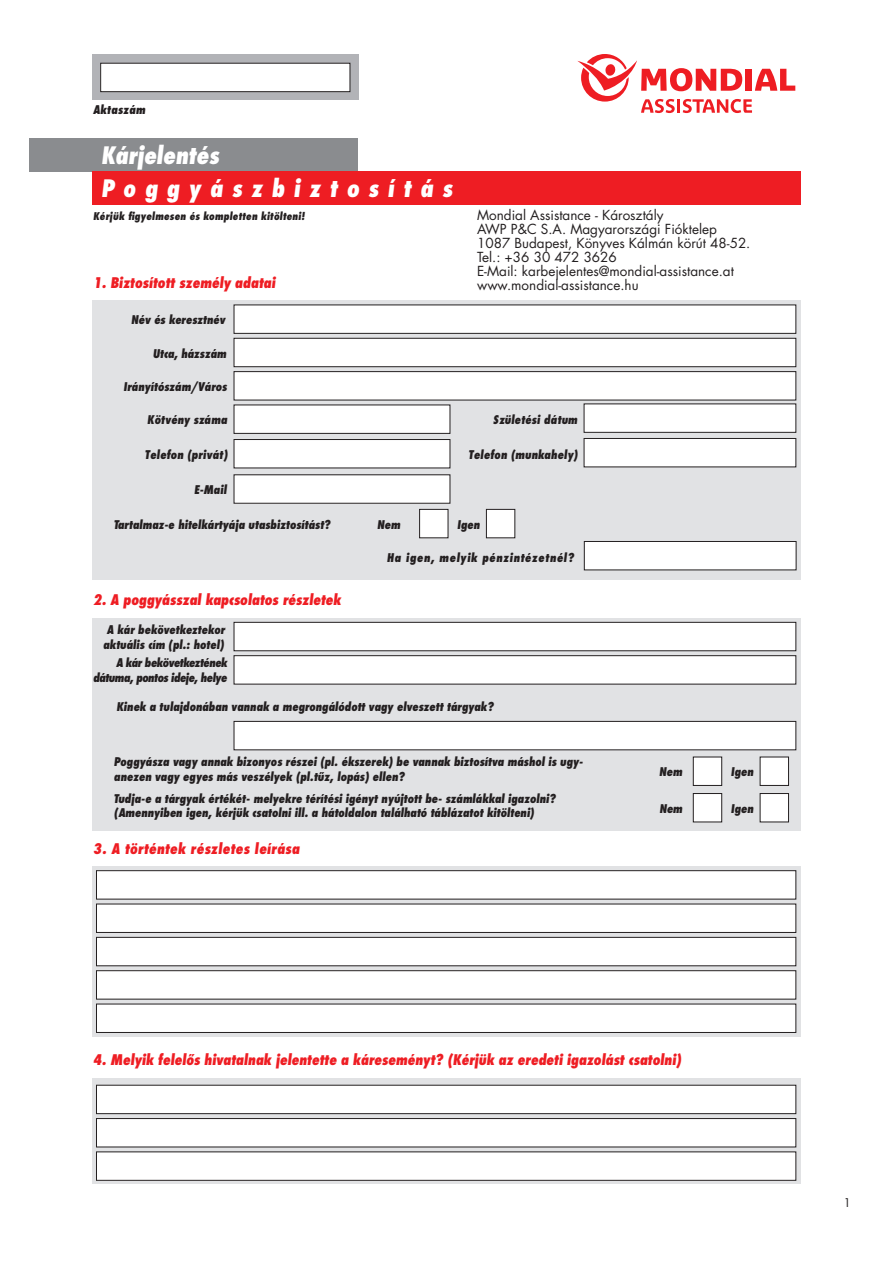
<style>
.page{position:relative;width:893px;height:1263px;background:#fff}
.page>*{position:absolute;margin:0;border:0;box-sizing:border-box;transform-origin:0 0}
.t1{font:26.4px/33.3px "Futura Condensed PT Extra Bold Obli";letter-spacing:.345em;color:#fff}
.t2{font:16.2px "Futura Condensed PT Extra Bold Obli";color:#ee1d23}
.t3{font:16.2px "Futura Condensed PT Extra Bold Obli";letter-spacing:.02em;color:#ee1d23}
.t4{font:13.5px/14px "Futura LT";color:#231f20}
.t5{font:13.2px/14.7px "Futura Condensed PT Extra Bold Obli";color:#231f20}
.t6{font:13.2px/14.7px "Futura Condensed PT Extra Bold Obli";letter-spacing:-.035em;color:#231f20;text-align:right}
.t7{font:13.2px "Futura Condensed PT Extra Bold Obli";letter-spacing:.05em;color:#231f20}
.t8{font:13.2px "Futura Condensed PT Extra Bold Obli";letter-spacing:.02em;color:#231f20}
.t9{font:13.2px "Futura PT";color:#231f20}
.t10{font:11.7px "Futura Condensed PT Extra Bold Obli";letter-spacing:.02em;color:#231f20}
</style>
<div class="page">
<div style="left:92px;top:55px;width:267px;height:45px;background:#b2b3b7"></div>
<div style="left:101px;top:63px;width:249px;height:29px;background:#fff"></div>
<div style="left:100px;top:63px;width:250px;height:29px;border:1px solid #231f20"></div>
<div style="left:29px;top:138px;width:329px;height:33px;background:#8a8c8f"></div>
<div style="left:92px;top:171px;width:708px;height:34px;background:#ee1d23"></div>
<div style="left:92px;top:300px;width:708px;height:280px;background:#e1e2e4"></div>
<div style="left:234px;top:305px;width:562px;height:28px;background:#fff"></div>
<div style="left:234px;top:305px;width:562px;height:29px;border:1px solid #231f20"></div>
<div style="left:234px;top:338px;width:562px;height:29px;background:#fff"></div>
<div style="left:234px;top:338px;width:562px;height:29px;border:1px solid #231f20"></div>
<div style="left:234px;top:372px;width:562px;height:28px;background:#fff"></div>
<div style="left:234px;top:371px;width:562px;height:29px;border:1px solid #231f20"></div>
<div style="left:234px;top:405px;width:216px;height:28px;background:#fff"></div>
<div style="left:234px;top:405px;width:216px;height:29px;border:1px solid #231f20"></div>
<div style="left:584px;top:404px;width:212px;height:28px;background:#fff"></div>
<div style="left:584px;top:403px;width:212px;height:30px;border:1px solid #231f20"></div>
<div style="left:92px;top:618px;width:708px;height:213px;background:#e1e2e4"></div>
<div style="left:234px;top:622px;width:562px;height:29px;background:#fff"></div>
<div style="left:234px;top:622px;width:562px;height:29px;border:1px solid #231f20"></div>
<div style="left:234px;top:656px;width:562px;height:28px;background:#fff"></div>
<div style="left:234px;top:655px;width:562px;height:29px;border:1px solid #231f20"></div>
<svg style="left:92px;top:866px;width:708px;height:171px;background:#cccdcf"></svg>
<div style="left:96px;top:871px;width:700px;height:28px;background:#fff"></div>
<div style="left:96px;top:870px;width:700px;height:29px;border:1px solid #231f20"></div>
<div style="left:96px;top:904px;width:700px;height:28px;background:#fff"></div>
<div style="left:96px;top:904px;width:700px;height:29px;border:1px solid #231f20"></div>
<div style="left:96px;top:937px;width:700px;height:29px;background:#fff"></div>
<div style="left:96px;top:937px;width:700px;height:29px;border:1px solid #231f20"></div>
<div style="left:96px;top:971px;width:700px;height:28px;background:#fff"></div>
<div style="left:96px;top:970px;width:700px;height:29px;border:1px solid #231f20"></div>
<div style="left:96px;top:1004px;width:700px;height:28px;background:#fff"></div>
<div style="left:96px;top:1004px;width:700px;height:29px;border:1px solid #231f20"></div>
<svg style="left:92px;top:1079px;width:708px;height:105px;background:#d6d7d9"></svg>
<div style="left:96px;top:1085px;width:700px;height:29px;background:#fff"></div>
<div style="left:96px;top:1085px;width:700px;height:29px;border:1px solid #231f20"></div>
<div style="left:96px;top:1118px;width:700px;height:29px;background:#fff"></div>
<div style="left:96px;top:1118px;width:700px;height:29px;border:1px solid #231f20"></div>
<div style="left:96px;top:1152px;width:700px;height:28px;background:#fff"></div>
<div style="left:96px;top:1151px;width:700px;height:30px;border:1px solid #231f20"></div>
<div style="left:234px;top:721px;width:562px;height:29px;background:#fff"></div>
<div style="left:234px;top:721px;width:562px;height:29px;border:1px solid #231f20"></div>
<div style="left:420px;top:509px;width:28px;height:29px;background:#fff"></div>
<div style="left:419px;top:509px;width:29px;height:29px;border:1px solid #231f20"></div>
<div style="left:486px;top:509px;width:29px;height:29px;background:#fff"></div>
<div style="left:486px;top:509px;width:29px;height:29px;border:1px solid #231f20"></div>
<div style="left:693px;top:757px;width:29px;height:28px;background:#fff"></div>
<div style="left:693px;top:757px;width:29px;height:29px;border:1px solid #231f20"></div>
<div style="left:760px;top:757px;width:28px;height:28px;background:#fff"></div>
<div style="left:760px;top:757px;width:29px;height:29px;border:1px solid #231f20"></div>
<div style="left:693px;top:793px;width:29px;height:29px;background:#fff"></div>
<div style="left:693px;top:793px;width:29px;height:29px;border:1px solid #231f20"></div>
<div style="left:760px;top:793px;width:28px;height:29px;background:#fff"></div>
<div style="left:760px;top:793px;width:29px;height:29px;border:1px solid #231f20"></div>
<div style="left:234px;top:439px;width:216px;height:29px;background:#fff"></div>
<div style="left:234px;top:439px;width:216px;height:29px;border:1px solid #231f20"></div>
<div style="left:584px;top:438px;width:212px;height:29px;background:#fff"></div>
<div style="left:584px;top:438px;width:212px;height:29px;border:1px solid #231f20"></div>
<div style="left:584px;top:541px;width:212px;height:29px;background:#fff"></div>
<div style="left:584px;top:541px;width:212px;height:29px;border:1px solid #231f20"></div>
<svg style="left:577px;top:54px;width:218px;height:59px"></svg>
<div style="left:234px;top:475px;width:216px;height:28px;background:#fff"></div>
<div style="left:234px;top:474px;width:216px;height:30px;border:1px solid #231f20"></div>
<p class="t8" style="left:93px;top:102px;width:54px">Aktaszám</p>
<h1 class="t1" style="left:102px;top:138px;width:353px">Kárjelentés<br>Poggyászbiztosítás</h1>
<p class="t10" style="left:93px;top:209px;width:213px">Kérjük figyelmesen és kompletten kitölteni!</p>
<p class="t2" style="left:93px;top:273px;width:184px">1. Biztosított személy adatai</p>
<p class="t4" style="left:477px;top:208px;width:275px">Mondial Assistance - Károsztály<br>AWP P&amp;C S.A. Magyarországi Fióktelep 1087 Budapest, Könyves Kálmán körút 48-52.<br>Tel.: +36 30 472 3626<br>E-Mail: karbejelentes@mondial-assistance.at www.mondial-assistance.hu</p>
<p class="t5" style="left:132px;top:313px;width:96px">Név és keresztnév</p>
<p class="t5" style="left:153px;top:346px;width:75px">Utca, házszám</p>
<p class="t5" style="left:124px;top:379px;width:105px">Irányítószám/Város</p>
<p class="t5" style="left:147px;top:413px;width:82px">Kötvény száma</p>
<p class="t5" style="left:494px;top:413px;width:86px">Születési dátum</p>
<p class="t5" style="left:145px;top:447px;width:84px">Telefon (privát)</p>
<p class="t5" style="left:469px;top:447px;width:111px">Telefon (munkahely)</p>
<p class="t5" style="left:194px;top:482px;width:34px">E-Mail</p>
<p class="t5" style="left:114px;top:517px;width:218px">Tartalmaz-e hitelkártyája utasbiztosítást?</p>
<p class="t5" style="left:377px;top:517px;width:25px">Nem</p>
<p class="t5" style="left:457px;top:517px;width:24px">Igen</p>
<p class="t2" style="left:93px;top:590px;width:249px">2. A poggyásszal kapcsolatos részletek</p>
<p class="t5" style="left:103px;top:622px;width:123px">A kár bekövetkeztekor aktuális cím (pl.: hotel)</p>
<p class="t6" style="left:93px;top:655px;width:136px">A kár bekövetkeztének dátuma, pontos ideje, helye</p>
<p class="t7" style="left:387px;top:550px;width:189px">Ha igen, melyik pénzintézetnél?</p>
<p class="t5" style="left:117px;top:699px;width:379px">Kinek a tulajdonában vannak a megrongálódott vagy elveszett tárgyak?</p>
<p class="t5" style="left:114px;top:754px;width:471px">Poggyásza vagy annak bizonyos részei (pl. ékszerek) be vannak biztosítva máshol is ugy&shy;anezen vagy egyes más veszélyek (pl.tűz, lopás) ellen?</p>
<p class="t5" style="left:660px;top:764px;width:25px">Nem</p>
<p class="t5" style="left:731px;top:764px;width:24px">Igen</p>
<p class="t5" style="left:114px;top:791px;width:443px">Tudja-e a tárgyak értékét- melyekre térítési igényt nyújtott be- számlákkal igazolni? (Amennyiben igen, kérjük csatolni ill. a hátoldalon található táblázatot kitölteni)</p>
<p class="t5" style="left:660px;top:801px;width:25px">Nem</p>
<p class="t5" style="left:731px;top:801px;width:24px">Igen</p>
<p class="t3" style="left:93px;top:839px;width:208px">3. A történtek részletes leírása</p>
<p class="t2" style="left:93px;top:1050px;width:590px">4. Melyik felelős hivatalnak jelentette a káreseményt? (Kérjük az eredeti igazolást csatolni)</p>
<p class="t9" style="left:843px;top:1195px;width:9px">1</p>
</div>
